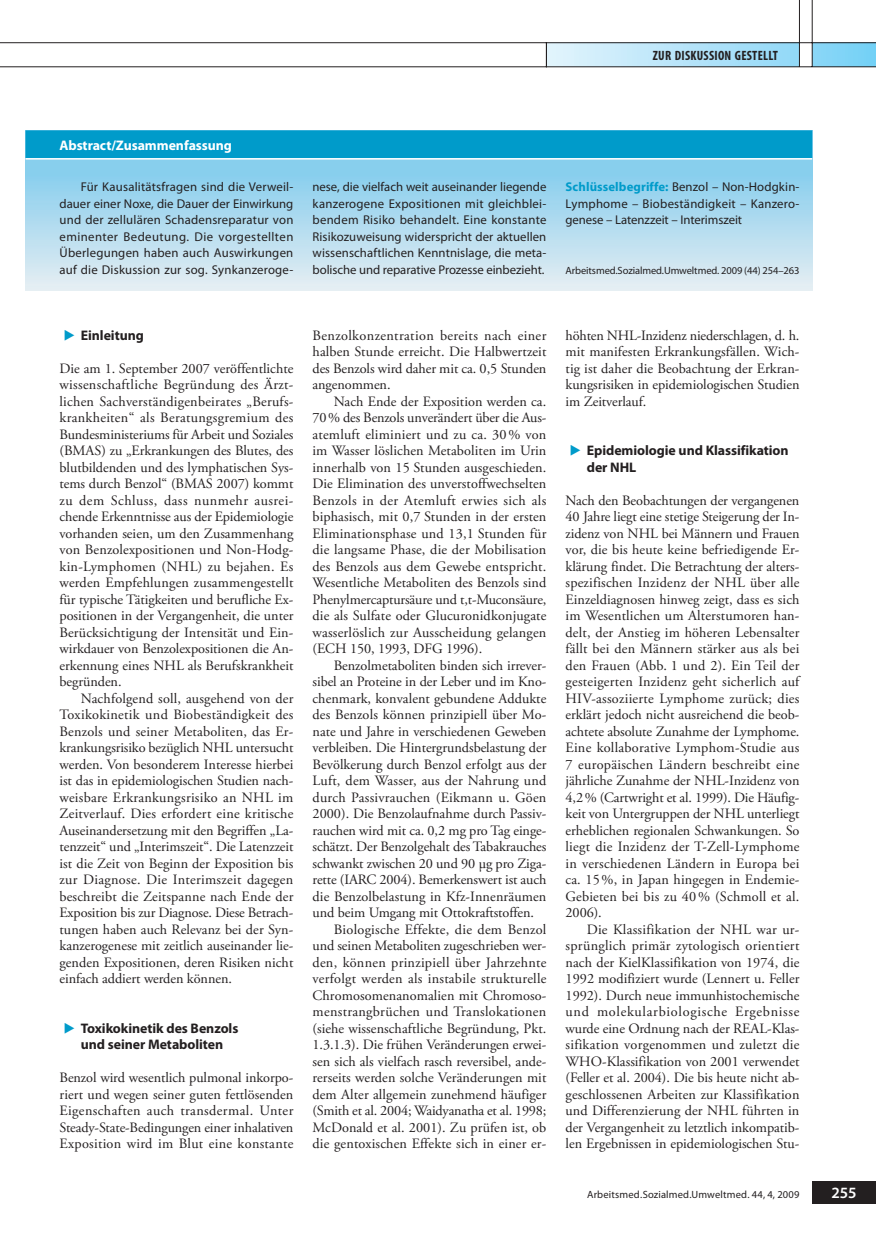
<style>
.page{position:relative;width:876px;height:1242px;background:#fff}
.page>*{position:absolute;margin:0;border:0;box-sizing:border-box;transform-origin:0 0}
.t1{font:600 15.75px "Myriad Pro";color:#fff}
.t2{font:14.25px/16.5px "Adobe Garamond Pro";color:#231f20;text-align:justify}
.t3{font:14.25px "Adobe Garamond Pro";letter-spacing:.02em;color:#231f20}
.t4{font:700 13.8px/16.5px "Myriad Pro";letter-spacing:-.005em;color:#231f20}
.t5{font:700 13.8px "Myriad Pro";letter-spacing:-.005em;color:#fff}
.t6{font:700 condensed 13.5px "Myriad Pro";letter-spacing:.02em;color:#231f20}
.t7{font:12.75px/16.5px "Myriad Pro";letter-spacing:.005em;color:#231f20;text-align:justify}
.t8{font:10.5px "Myriad Pro";letter-spacing:-.005em;color:#231f20}
.t9{font:10.5px "Myriad Pro";letter-spacing:.015em;color:#231f20}
.s1{font-weight:700;color:#009bca}
</style>
<div class="page">
<div style="left:812px;top:1181px;width:64px;height:22px;background:#231f20"></div>
<svg style="left:0;top:0;width:876px;height:67px"></svg>
<div style="left:26px;top:175px;width:786px;height:115px;background:linear-gradient(to bottom,#8aceed,#e6eef3)"></div>
<div style="left:26px;top:130px;width:786px;height:45px;background:#88cfed"></div>
<div style="left:26px;top:130px;width:786px;height:28px;background:#009bca"></div>
<hr style="left:26px;top:158px;width:786px;height:2px;background:#fff">
<p class="t5" style="left:60px;top:140px;width:174px">Abstract/Zusammenfassung</p>
<p class="t6" style="left:653px;top:50px;width:127px">ZUR DISKUSSION GESTELLT</p>
<p class="t7" style="left:60px;top:179px;width:235px;text-indent:21px">Für Kausalitätsfragen sind die Verweil&shy;dauer einer Noxe, die Dauer der Einwirkung und der zellulären Schadensreparatur von eminenter Bedeutung. Die vorgestellten Überlegungen haben auch Auswirkungen auf die Diskussion zur sog. Synkanzeroge-</p>
<p class="t7" style="left:313px;top:179px;width:235px">nese, die vielfach weit auseinander liegende kanzerogene Expositionen mit gleichblei&shy;bendem Risiko behandelt. Eine konstante Risikozuweisung widerspricht der aktuellen wissenschaftlichen Kenntnislage, die meta&shy;bolische und reparative Prozesse einbezieht.</p>
<p class="t7" style="left:566px;top:179px;width:235px"><span class="s1">Schlüsselbegriffe:</span> Benzol – Non-Hodgkin-Lymphome – Biobeständigkeit – Kanzero&shy;genese – Latenzzeit – Interimszeit</p>
<p class="t8" style="left:566px;top:266px;width:235px">Arbeitsmed.Sozialmed.Umweltmed. 2009 (44) 254–263</p>
<p class="t4" style="left:81px;top:328px;width:65px">Einleitung</p>
<p class="t2" style="left:60px;top:361px;width:235px">Die am 1. September 2007 veröffentlichte wissenschaftliche Begründung des Ärzt&shy;lichen Sachverständigenbeirates „Berufs&shy;krankheiten“ als Beratungsgremium des Bundesministeriums für Arbeit und Soziales (BMAS) zu „Erkrankungen des Blutes, des blutbildenden und des lymphatischen Sys&shy;tems durch Benzol“ (BMAS 2007) kommt zu dem Schluss, dass nunmehr ausrei&shy;chende Erkenntnisse aus der Epidemiologie vorhanden seien, um den Zusammenhang von Benzolexpositionen und Non-Hodg&shy;kin-Lymphomen (NHL) zu bejahen. Es werden Empfehlungen zusammengestellt für typische Tätigkeiten und berufliche Ex&shy;positionen in der Vergangenheit, die unter Berücksichtigung der Intensität und Ein&shy;wirkdauer von Benzolexpositionen die An&shy;erkennung eines NHL als Berufskrankheit begründen.</p>
<p class="t2" style="left:60px;top:691px;width:235px;text-indent:21px">Nachfolgend soll, ausgehend von der Toxikokinetik und Biobeständigkeit des Benzols und seiner Metaboliten, das Er&shy;krankungsrisiko bezüglich NHL untersucht werden. Von besonderem Interesse hierbei ist das in epidemiologischen Studien nach&shy;weisbare Erkrankungsrisiko an NHL im Zeitverlauf. Dies erfordert eine kritische Auseinandersetzung mit den Begriffen „La&shy;tenzzeit“ und „Interimszeit“. Die Latenzzeit ist die Zeit von Beginn der Exposition bis zur Diagnose. Die Interimszeit dagegen beschreibt die Zeitspanne nach Ende der Exposition bis zur Diagnose. Diese Betrach&shy;tungen haben auch Relevanz bei der Syn&shy;kanzerogenese mit zeitlich auseinander lie&shy;genden Expositionen, deren Risiken nicht einfach addiert werden können.</p>
<p class="t4" style="left:81px;top:1021px;width:159px">Toxikokinetik des Benzols und seiner Metaboliten</p>
<p class="t2" style="left:60px;top:1070px;width:235px">Benzol wird wesentlich pulmonal inkorpo&shy;riert und wegen seiner guten fettlösenden Eigenschaften auch transdermal. Unter Steady-State-Bedingungen einer inhalativen Exposition wird im Blut eine konstante</p>
<p class="t2" style="left:313px;top:328px;width:235px">Benzolkonzentration bereits nach einer halben Stunde erreicht. Die Halbwertzeit des Benzols wird daher mit ca. 0,5 Stunden angenommen.</p>
<p class="t2" style="left:313px;top:394px;width:235px;text-indent:21px">Nach Ende der Exposition werden ca.<br>70 % des Benzols unverändert über die Aus&shy;atemluft eliminiert und zu ca. 30 % von im Wasser löslichen Metaboliten im Urin innerhalb von 15 Stunden ausgeschieden.<br>Die Elimination des unverstoffwechselten Benzols in der Atemluft erwies sich als biphasisch, mit 0,7 Stunden in der ersten Eliminationsphase und 13,1 Stunden für die langsame Phase, die der Mobilisation des Benzols aus dem Gewebe entspricht.<br>Wesentliche Metaboliten des Benzols sind Phenylmercaptursäure und t,t-Muconsäure, die als Sulfate oder Glucuronidkonjugate wasserlöslich zur Ausscheidung gelangen (ECH 150, 1993, DFG 1996).</p>
<p class="t2" style="left:334px;top:658px;width:214px">Benzolmetaboliten binden sich irrever-</p>
<p class="t2" style="left:313px;top:674px;width:235px">sibel an Proteine in der Leber und im Kno-</p>
<p class="t2" style="left:313px;top:691px;width:235px">chenmark, konvalent gebundene Addukte</p>
<p class="t2" style="left:313px;top:707px;width:235px">des Benzols können prinzipiell über Mo-</p>
<p class="t2" style="left:313px;top:724px;width:235px">nate und Jahre in verschiedenen Geweben</p>
<p class="t2" style="left:313px;top:740px;width:235px">verbleiben. Die Hintergrundsbelastung der</p>
<p class="t2" style="left:313px;top:757px;width:235px">Bevölkerung durch Benzol erfolgt aus der</p>
<p class="t2" style="left:313px;top:773px;width:235px">Luft, dem Wasser, aus der Nahrung und</p>
<p class="t3" style="left:313px;top:791px;width:235px">durch Passivrauchen (Eikmann u. Göen</p>
<p class="t2" style="left:313px;top:806px;width:235px">2000). Die Benzolaufnahme durch Passiv-</p>
<p class="t2" style="left:313px;top:823px;width:235px">rauchen wird mit ca. 0,2 mg pro Tag einge-</p>
<p class="t2" style="left:313px;top:839px;width:235px">schätzt. Der Benzolgehalt des Tabakrauches</p>
<p class="t2" style="left:313px;top:856px;width:235px">schwankt zwischen 20 und 90 μg pro Ziga-</p>
<p class="t2" style="left:313px;top:872px;width:235px">rette (IARC 2004). Bemerkenswert ist auch</p>
<p class="t2" style="left:313px;top:889px;width:235px">die Benzolbelastung in Kfz-Innenräumen</p>
<p class="t2" style="left:313px;top:905px;width:223px">und beim Umgang mit Ottokraftstoffen.</p>
<p class="t3" style="left:334px;top:923px;width:214px">Biologische Effekte, die dem Benzol</p>
<p class="t2" style="left:313px;top:938px;width:235px">und seinen Metaboliten zugeschrieben wer-</p>
<p class="t3" style="left:313px;top:956px;width:235px">den, können prinzipiell über Jahrzehnte</p>
<p class="t3" style="left:313px;top:973px;width:235px">verfolgt werden als instabile strukturelle</p>
<p class="t2" style="left:313px;top:988px;width:235px">Chromosomenanomalien mit Chromoso-</p>
<p class="t3" style="left:313px;top:1006px;width:235px">menstrangbrüchen und Translokationen</p>
<p class="t2" style="left:313px;top:1021px;width:235px">(siehe wissenschaftliche Begründung, Pkt.</p>
<p class="t2" style="left:313px;top:1037px;width:235px">1.3.1.3). Die frühen Veränderungen erwei-</p>
<p class="t2" style="left:313px;top:1054px;width:235px">sen sich als vielfach rasch reversibel, ande-</p>
<p class="t2" style="left:313px;top:1070px;width:235px">rerseits werden solche Veränderungen mit</p>
<p class="t2" style="left:313px;top:1087px;width:235px">dem Alter allgemein zunehmend häufiger</p>
<p class="t2" style="left:313px;top:1103px;width:235px">(Smith et al. 2004; Waidyanatha et al. 1998;</p>
<p class="t2" style="left:313px;top:1120px;width:235px">McDonald et al. 2001). Zu prüfen ist, ob</p>
<p class="t2" style="left:313px;top:1136px;width:235px">die gentoxischen Effekte sich in einer er-</p>
<p class="t2" style="left:566px;top:328px;width:235px">höhten NHL-Inzidenz niederschlagen, d. h. mit manifesten Erkrankungsfällen. Wich&shy;tig ist daher die Beobachtung der Erkran&shy;kungsrisiken in epidemiologischen Studien im Zeitverlauf.</p>
<p class="t4" style="left:587px;top:443px;width:203px">Epidemiologie und Klassifikation der NHL</p>
<p class="t2" style="left:566px;top:493px;width:235px">Nach den Beobachtungen der vergangenen 40 Jahre liegt eine stetige Steigerung der In&shy;zidenz von NHL bei Männern und Frauen vor, die bis heute keine befriedigende Er&shy;klärung findet. Die Betrachtung der alters&shy;spezifischen Inzidenz der NHL über alle Einzeldiagnosen hinweg zeigt, dass es sich im Wesentlichen um Alterstumoren han&shy;delt, der Anstieg im höheren Lebensalter fällt bei den Männern stärker aus als bei den Frauen (Abb. 1 und 2). Ein Teil der gesteigerten Inzidenz geht sicherlich auf HIV-assoziierte Lymphome zurück; dies erklärt jedoch nicht ausreichend die beob&shy;achtete absolute Zunahme der Lymphome.<br>Eine kollaborative Lymphom-Studie aus 7 europäischen Ländern beschreibt eine jährliche Zunahme der NHL-Inzidenz von 4,2 % (Cartwright et al. 1999). Die Häufig&shy;keit von Untergruppen der NHL unterliegt erheblichen regionalen Schwankungen. So liegt die Inzidenz der T-Zell-Lymphome in verschiedenen Ländern in Europa bei ca. 15 %, in Japan hingegen in Endemie-Gebieten bei bis zu 40 % (Schmoll et al.<br>2006).</p>
<p class="t2" style="left:566px;top:922px;width:235px;text-indent:21px">Die Klassifikation der NHL war ur&shy;sprünglich primär zytologisch orientiert nach der KielKlassifikation von 1974, die 1992 modifiziert wurde (Lennert u. Feller 1992). Durch neue immunhistochemische und molekularbiologische Ergebnisse wurde eine Ordnung nach der REAL-Klas&shy;sifikation vorgenommen und zuletzt die WHO-Klassifikation von 2001 verwendet (Feller et al. 2004). Die bis heute nicht ab&shy;geschlossenen Arbeiten zur Klassifikation und Differenzierung der NHL führten in der Vergangenheit zu letztlich inkompatib&shy;len Ergebnissen in epidemiologischen Stu-</p>
<p class="t9" style="left:587px;top:1190px;width:214px">Arbeitsmed.Sozialmed.Umweltmed. 44, 4, 2009</p>
<p class="t1" style="left:831px;top:1186px;width:27px">255</p>
</div>
